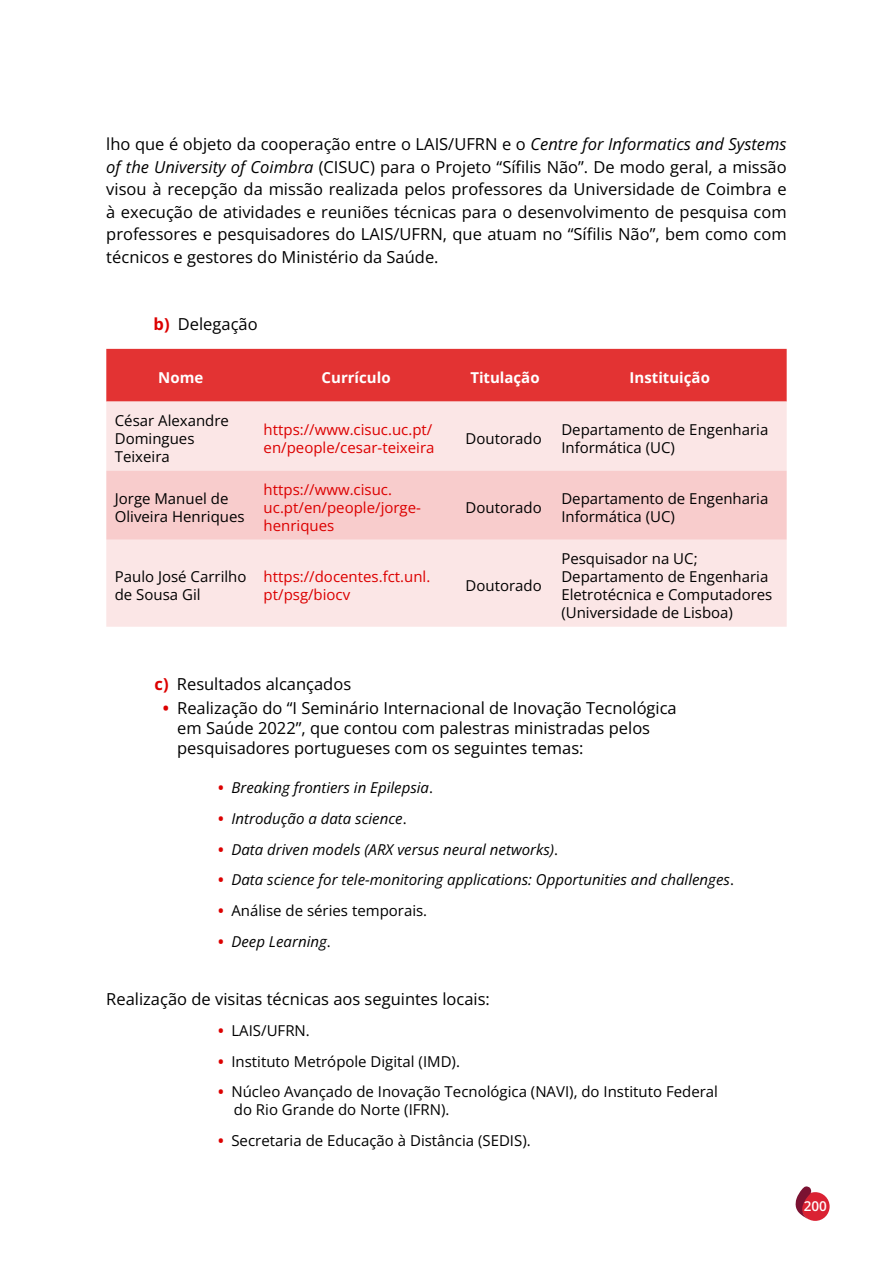
<style>
.page{position:relative;width:893px;height:1263px;background:#fff}
.page>*{position:absolute;margin:0;border:0;box-sizing:border-box;transform-origin:0 0}
.t1{font:16.5px/22.5px "Open Sans";color:#000;text-align:justify}
.t2{font:15px/18px "Open Sans";color:#000}
.t3{font:italic 15px "Open Sans";color:#000}
.t4{font:15px/18px "Open Sans";color:#dc0000}
.t5{font:700 15px "Open Sans";color:#fff}
.t6{font:600 13.5px "Open Sans";color:#fff}
.s1{font-style:italic}
.s2{font-weight:700;color:#dc0000}
.s3{font-weight:700;font-style:normal;color:#dc0000}
.s4{font-style:normal}
</style>
<div class="page">
<div style="left:801px;top:1192px;width:29px;height:29px;background:#da2233;border-radius:50%"></div>
<svg style="left:795px;top:1186px;width:16px;height:33px"></svg>
<div style="left:106px;top:349px;width:681px;height:53px;background:#e33333"></div>
<div style="left:106px;top:402px;width:681px;height:225px;background:#fbe6e6"></div>
<div style="left:106px;top:471px;width:681px;height:69px;background:#f8cccc"></div>
<p class="t1" style="left:106px;top:132px;width:682px">lho que é objeto da cooperação entre o LAIS/UFRN e o <span class="s1">Centre for Informatics and Systems of the University of Coimbra</span> (CISUC) para o Projeto “Sífilis Não”. De modo geral, a missão visou à recepção da missão realizada pelos professores da Universidade de Coimbra e à execução de atividades e reuniões técnicas para o desenvolvimento de pesquisa com professores e pesquisadores do LAIS/UFRN, que atuam no “Sífilis Não”, bem como com técnicos e gestores do Ministério da Saúde.</p>
<p class="t1" style="left:154px;top:312px;width:106px"><span class="s2">b)</span> Delegação</p>
<p class="t5" style="left:158px;top:367px;width:47px">Nome</p>
<p class="t5" style="left:322px;top:367px;width:71px">Currículo</p>
<p class="t5" style="left:470px;top:367px;width:71px">Titulação</p>
<p class="t5" style="left:630px;top:367px;width:82px">Instituição</p>
<p class="t2" style="left:115px;top:411px;width:116px">César Alexandre<br>Domingues<br>Teixeira</p>
<p class="t4" style="left:264px;top:420px;width:172px">https://www.cisuc.uc.pt/ en/people/cesar-teixeira</p>
<p class="t2" style="left:466px;top:429px;width:78px">Doutorado</p>
<p class="t2" style="left:561px;top:420px;width:209px">Departamento de Engenharia<br>Informática (UC)</p>
<p class="t2" style="left:115px;top:489px;width:131px">Jorge Manuel de<br>Oliveira Henriques</p>
<p class="t4" style="left:264px;top:480px;width:159px">https://www.cisuc. uc.pt/en/people/jorge&shy;henriques</p>
<p class="t2" style="left:466px;top:498px;width:78px">Doutorado</p>
<p class="t2" style="left:561px;top:489px;width:209px">Departamento de Engenharia<br>Informática (UC)</p>
<p class="t2" style="left:115px;top:567px;width:133px">Paulo José Carrilho de Sousa Gil</p>
<p class="t4" style="left:264px;top:567px;width:168px">https://docentes.fct.unl. pt/psg/biocv</p>
<p class="t2" style="left:466px;top:576px;width:78px">Doutorado</p>
<p class="t2" style="left:561px;top:549px;width:213px">Pesquisador na UC;<br>Departamento de Engenharia<br>Eletrotécnica e Computadores (Universidade de Lisboa)</p>
<p class="t1" style="left:155px;top:672px;width:198px"><span class="s2">c)</span> Resultados alcançados</p>
<p class="t1" style="left:177px;top:698px;width:501px;line-height:19.8px;text-align:left;text-indent:-14px"><span class="s2">•</span> Realização do “I Seminário Internacional de Inovação Tecnológica em Saúde 2022”, que contou com palestras ministradas pelos pesquisadores portugueses com os seguintes temas:</p>
<p class="t3" style="left:218px;top:777px;width:216px"><span class="s3">•</span> Breaking frontiers in Epilepsia<span class="s4">.</span></p>
<p class="t3" style="left:218px;top:808px;width:190px"><span class="s3">•</span> Introdução a data science<span class="s4">.</span></p>
<p class="t3" style="left:218px;top:839px;width:341px"><span class="s3">•</span> Data driven models (ARX versus neural networks)<span class="s4">.</span></p>
<p class="t3" style="left:218px;top:869px;width:517px"><span class="s3">•</span> Data science for tele-monitoring applications: Opportunities and challenges<span class="s4">.</span></p>
<p class="t2" style="left:218px;top:901px;width:210px"><span class="s2">•</span> Análise de séries temporais.</p>
<p class="t3" style="left:218px;top:931px;width:114px"><span class="s3">•</span> Deep Learning<span class="s4">.</span></p>
<p class="t1" style="left:106px;top:987px;width:385px">Realização de visitas técnicas aos seguintes locais:</p>
<p class="t2" style="left:218px;top:1021px;width:93px"><span class="s2">•</span> LAIS/UFRN.</p>
<p class="t2" style="left:218px;top:1052px;width:243px"><span class="s2">•</span> Instituto Metrópole Digital (IMD).</p>
<p class="t2" style="left:234px;top:1082px;width:486px;text-indent:-16px"><span class="s2">•</span> Núcleo Avançado de Inovação Tecnológica (NAVI), do Instituto Federal do Rio Grande do Norte (IFRN).</p>
<p class="t2" style="left:218px;top:1131px;width:314px"><span class="s2">•</span> Secretaria de Educação à Distância (SEDIS).</p>
<p class="t6" style="left:804px;top:1197px;width:25px">200</p>
</div>
